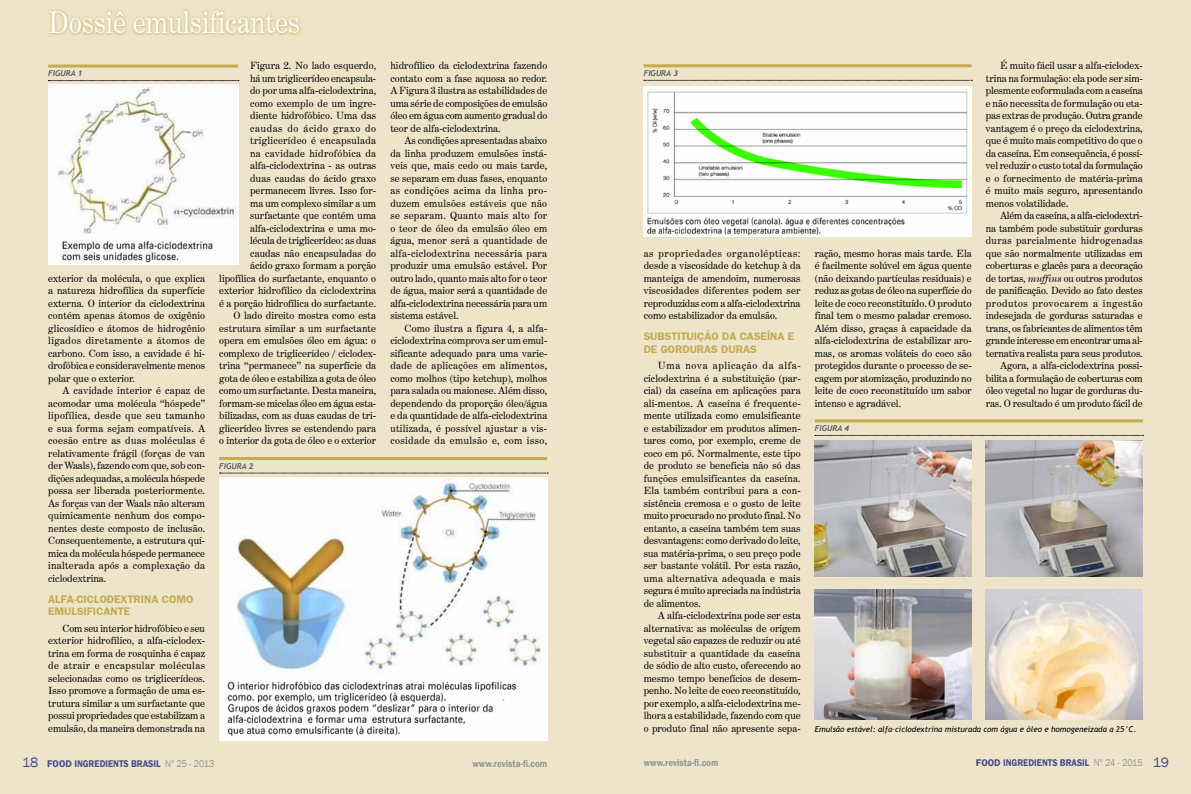
<style>
.page{position:relative;width:1191px;height:794px;background:#fff}
.page>*{position:absolute;margin:0;border:0;box-sizing:border-box;transform-origin:0 0}
.t1{font:30px "Century Expanded BT";color:#fff;scale:.9 1}
.t2{font:700 11px/12.5px "Frankfurt Gothic";color:#c4ac4d}
.t3{font:10px/12.5px "Century Expanded BT";color:#000;text-align:justify}
.t4{font:600 10px "Franklin Gothic";color:#464d87}
.t5{font:600 10px "Franklin Gothic";color:#939598;scale:.9 1}
.t6{font:italic 8px "Trebuchet MS";color:#000}
.t7{font:italic 700 8px "Trebuchet";color:#58595b}
.s1{font-style:italic}
.s2{font-weight:400;font-size:14px}
.s3{font-weight:400;color:#939598}
</style>
<div class="page">
<div style="left:0;top:0;width:595px;height:794px;background:#ede4ca"></div>
<div style="left:595px;top:0;width:596px;height:794px;background:#ede4ca"></div>
<svg style="left:48px;top:9px;width:253px;height:27px"></svg>
<img style="left:219px;top:477px;width:328px;height:263px">
<img style="left:48px;top:84px;width:191px;height:180px">
<hr style="left:48px;top:65px;width:190px;height:3px;background:#c4ac4d">
<svg style="left:48px;top:80px;width:191px;height:1px"></svg>
<hr style="left:219px;top:457px;width:328px;height:3px;background:#c4ac4d">
<svg style="left:219px;top:473px;width:329px;height:1px"></svg>
<img style="left:815px;top:441px;width:156px;height:135px">
<img style="left:986px;top:441px;width:156px;height:135px">
<img style="left:815px;top:589px;width:156px;height:130px">
<img style="left:986px;top:589px;width:156px;height:130px">
<img style="left:644px;top:86px;width:327px;height:151px">
<hr style="left:644px;top:64px;width:327px;height:3px;background:#c4ac4d">
<svg style="left:644px;top:80px;width:328px;height:1px"></svg>
<hr style="left:815px;top:419px;width:327px;height:3px;background:#c4ac4d">
<svg style="left:815px;top:435px;width:328px;height:1px"></svg>
<h1 class="t1" style="left:48px;top:4px;width:281px">Dossiê emulsificantes</h1>
<p class="t7" style="left:48px;top:68px;width:11px">FIGURA</p>
<p class="t7" style="left:78px;top:68px;width:6px">1</p>
<p class="t3" style="left:48px;top:272px;width:158px">exterior da molécula, o que explica a natureza hidrofílica da superfície externa. O interior da ciclodextrina contém apenas átomos de oxigênio glicosídico e átomos de hidrogênio ligados diretamente a átomos de carbono. Com isso, a cavidade é hi&shy;drofóbica e consideravelmente menos polar que o exterior.</p>
<p class="t3" style="left:48px;top:384px;width:158px;text-indent:14px">A cavidade interior é capaz de acomodar uma molécula “hóspede” lipofílica, desde que seu tamanho e sua forma sejam compatíveis. A coesão entre as duas moléculas é relativamente frágil (forças de van der Waals), fazendo com que, sob con&shy;dições adequadas, a molécula hóspede possa ser liberada posteriormente.<br>As forças van der Waals não alteram quimicamente nenhum dos compo&shy;nentes deste composto de inclusão.<br>Consequentemente, a estrutura quí&shy;mica da molécula hóspede permanece inalterada após a complexação da ciclodextrina.</p>
<p class="t2" style="left:48px;top:592px;width:146px">ALFA-CICLODEXTRINA COMO<br>EMULSIFICANTE</p>
<p class="t3" style="left:48px;top:622px;width:158px;text-indent:14px">Com seu interior hidrofóbico e seu exterior hidrofílico, a alfa-ciclodex&shy;trina em forma de rosquinha é capaz de atrair e encapsular moléculas selecionadas como os triglicerídeos.<br>Isso promove a formação de uma es&shy;trutura similar a um surfactante que possui propriedades que estabilizam a emulsão, da maneira demonstrada na</p>
<p class="t3" style="left:219px;top:59px;width:158px;text-align:right">Figura 2. No lado esquerdo,<br>há um triglicerídeo encapsula-<br>do por uma alfa-ciclodextrina,<br>como exemplo de um ingre-<br>diente hidrofóbico. Uma das caudas do ácido graxo do triglicerídeo é encapsulada<br>na cavidade hidrofóbica da alfa-ciclodextrina - as outras<br>duas caudas do ácido graxo permanecem livres. Isso for-<br>ma um complexo similar a um surfactante que contém uma alfa-ciclodextrina e uma mo-<br>lécula de triglicerídeo: as duas caudas não encapsuladas do<br>ácido graxo formam a porção lipofílica do surfactante, enquanto o exterior hidrofílico da ciclodextrina é a porção hidrofílica do surfactante.<br>O lado direito mostra como esta estrutura similar a um surfactante opera em emulsões óleo em água: o complexo de triglicerídeo / ciclodex&shy;trina “permanece” na superfície da gota de óleo e estabiliza a gota de óleo como um surfactante. Desta maneira, formam-se micelas óleo em água esta&shy;bilizadas, com as duas caudas de tri&shy;glicerídeo livres se estendendo para o interior da gota de óleo e o exterior</p>
<p class="t3" style="left:390px;top:59px;width:158px">hidrofílico da ciclodextrina fazendo contato com a fase aquosa ao redor.<br>A figura 3 ilustra as estabilidades de uma série de composições de emulsão óleo em água com aumento gradual do teor de alfa-ciclodextrina.</p>
<p class="t3" style="left:390px;top:134px;width:158px;text-indent:14px">As condições apresentadas abaixo da linha produzem emulsões instá&shy;veis que, mais cedo ou mais tarde, se separam em duas fases, enquanto as condições acima da linha pro&shy;duzem emulsões estáveis que não se separam. Quanto mais alto for o teor de óleo da emulsão óleo em água, menor será a quantidade de alfa-ciclodextrina necessária para produzir uma emulsão estável. Por outro lado, quanto mais alto for o teor de água, maior será a quantidade de alfa-ciclodextrina necessária para um sistema estável.</p>
<p class="t3" style="left:390px;top:322px;width:158px;text-indent:14px">Como ilustra a figura 4, a alfa&shy;ciclodextrina comprova ser um emul&shy;sificante adequado para uma varie&shy;dade de aplicações em alimentos, como molhos (tipo ketchup), molhos para salada ou maionese. Além disso, dependendo da proporção óleo/água e da quantidade de alfa-ciclodextrina utilizada, é possível ajustar a vis&shy;cosidade da emulsão e, com isso,</p>
<p class="t7" style="left:219px;top:461px;width:11px">FIGURA</p>
<p class="t7" style="left:249px;top:461px;width:6px">2</p>
<p class="t7" style="left:644px;top:68px;width:11px">FIGURA</p>
<p class="t7" style="left:673px;top:68px;width:6px">3</p>
<p class="t3" style="left:644px;top:247px;width:158px">as propriedades organolépticas: desde a viscosidade do ketchup à da manteiga de amendoim, numerosas viscosidades diferentes podem ser reproduzidas com a alfa-ciclodextrina como estabilizador da emulsão.</p>
<p class="t2" style="left:644px;top:330px;width:152px">SUBSTITUIÇÃO DA CASEÍNA E<br>DE GORDURAS DURAS</p>
<p class="t3" style="left:644px;top:359px;width:158px;text-indent:14px">Uma nova aplicação da alfa&shy;ciclodextrina é a substituição (par&shy;cial) da caseína em aplicações para ali-mentos. A caseína é frequente&shy;mente utilizada como emulsificante e estabilizador em produtos alimen&shy;tares como, por exemplo, creme de coco em pó. Normalmente, este tipo de produto se beneficia não só das funções emulsificantes da caseína.<br>Ela também contribui para a con&shy;sistência cremosa e o gosto de leite muito procurado no produto final. No entanto, a caseína também tem suas desvantagens: como derivado do leite, sua matéria-prima, o seu preço pode ser bastante volátil. Por esta razão, uma alternativa adequada e mais segura é muito apreciada na indústria de alimentos.</p>
<p class="t3" style="left:644px;top:609px;width:158px;text-indent:14px">A alfa-ciclodextrina pode ser esta alternativa: as moléculas de origem vegetal são capazes de reduzir ou até substituir a quantidade da caseína de sódio de alto custo, oferecendo ao mesmo tempo benefícios de desem&shy;penho. No leite de coco reconstituído, por exemplo, a alfa-ciclodextrina me&shy;lhora a estabilidade, fazendo com que o produto final não apresente sepa-</p>
<p class="t3" style="left:815px;top:247px;width:158px">ração, mesmo horas mais tarde. Ela é facilmente solúvel em água quente (não deixando partículas residuais) e reduz as gotas de óleo na superfície do leite de coco reconstituído. O produto final tem o mesmo paladar cremoso.<br>Além disso, graças à capacidade da alfa-ciclodextrina de estabilizar aro&shy;mas, os aromas voláteis do coco são protegidos durante o processo de se&shy;cagem por atomização, produzindo no leite de coco reconstituído um sabor intenso e agradável.</p>
<p class="t7" style="left:815px;top:423px;width:11px">FIGURA</p>
<p class="t7" style="left:844px;top:423px;width:6px">4</p>
<p class="t3" style="left:986px;top:59px;width:158px;text-indent:14px">É muito fácil usar a alfa-ciclodex&shy;trina na formulação: ela pode ser sim&shy;plesmente coformulada com a caseína e não necessita de formulação ou eta&shy;pas extras de produção. Outra grande vantagem é o preço da ciclodextrina, que é muito mais competitivo do que o da caseína. Em consequência, é possí&shy;vel reduzir o custo total da formulação e o fornecimento de matéria-prima é muito mais seguro, apresentando menos volatilidade.</p>
<p class="t3" style="left:986px;top:209px;width:158px;text-align:right">Além da caseína, a alfa-ciclodextri-<br>na também pode substituir gorduras duras parcialmente hidrogenadas que são normalmente utilizadas em coberturas e glacês para a decoração de tortas, <span class="s1">muffins</span> ou outros produtos de panificação. Devido ao fato destes produtos provocarem a ingestão indesejada de gorduras saturadas e trans, os fabricantes de alimentos têm grande interesse em encontrar uma al&shy;ternativa realista para seus produtos.<br>Agora, a alfa-ciclodextrina possi&shy;bilita a formulação de coberturas com óleo vegetal no lugar de gorduras du&shy;ras. O resultado é um produto fácil de</p>
<p class="t6" style="left:815px;top:724px;width:323px">Emulsão estável: alfa-ciclodextrina misturada com água e óleo e homogeneizada a 25°C.</p>
<p class="t4" style="left:22px;top:757px;width:194px"><span class="s2">18</span> FOOD INGREDIENTS BRASIL <span class="s3">Nº 25 - 2013</span></p>
<p class="t5" style="left:472px;top:757px;width:85px">www.revista-fi.com</p>
<p class="t5" style="left:643px;top:757px;width:85px">www.revista-fi.com</p>
<p class="t4" style="left:976px;top:757px;width:195px">FOOD INGREDIENTS BRASIL <span class="s3">Nº 24 - 2015</span> <span class="s2">19</span></p>
</div>
